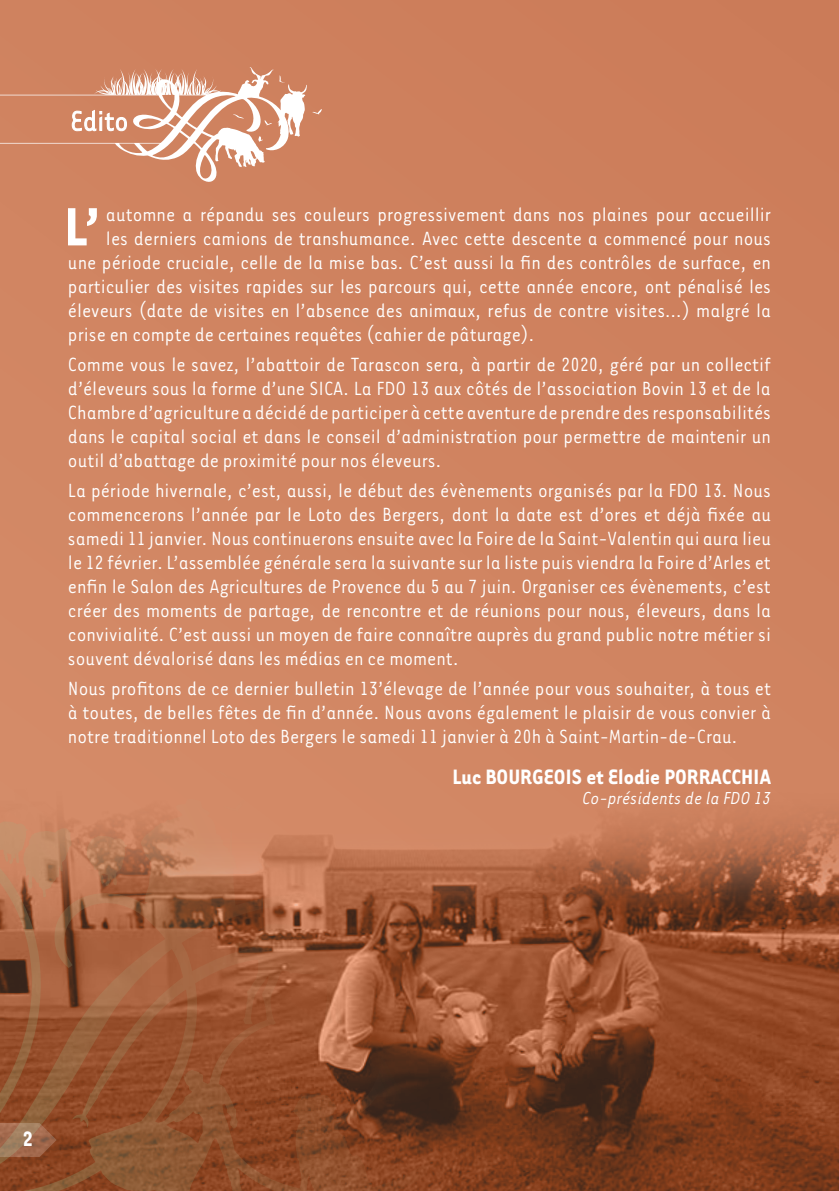
<style>
.page{position:relative;width:839px;height:1191px;background:#fff}
.page>*{position:absolute;margin:0;border:0;box-sizing:border-box;transform-origin:0 0}
.t1{font:700 62px "Tarzana Narrow";color:#fff}
.t2{font:700 24px "Tarzana Narrow";color:#fff}
.t3{font:700 24px "Tarzana Narrow";color:#fff}
.t4{font:22px/24px "Tarzana Narrow";color:#fff;text-align:justify}
.t5{font:italic 20px "Tarzana Narrow";color:#fff}
</style>
<div class="page">
<div style="left:0;top:0;width:839px;height:1190px;background:#d08360"></div>
<img style="left:0;top:822px;width:839px;height:368px">
<svg style="left:0;top:67px;width:322px;height:115px"></svg>
<svg style="left:0;top:818px;width:313px;height:355px"></svg>
<svg style="left:0;top:1122px;width:57px;height:34px;background:#9d6b4d"></svg>
<h1 class="t1" style="left:64px;top:188px;width:38px">L’</h1>
<p class="t4" style="left:106px;top:202px;width:666px">automne a répandu ses couleurs progressivement dans nos plaines pour accueillir</p>
<p class="t4" style="left:106px;top:226px;width:666px">les derniers camions de transhumance. Avec cette descente a commencé pour nous</p>
<p class="t4" style="left:68px;top:250px;width:704px">une période cruciale, celle de la mise bas. C’est aussi la fin des contrôles de surface, en</p>
<p class="t4" style="left:68px;top:274px;width:705px">particulier des visites rapides sur les parcours qui, cette année encore, ont pénalisé les</p>
<p class="t4" style="left:68px;top:298px;width:705px">éleveurs (date de visites en l’absence des animaux, refus de contre visites…) malgré la</p>
<p class="t4" style="left:68px;top:322px;width:468px">prise en compte de certaines requêtes (cahier de pâturage).</p>
<p class="t4" style="left:68px;top:351px;width:705px">Comme vous le savez, l’abattoir de Tarascon sera, à partir de 2020, géré par un collectif d’éleveurs sous la forme d’une SICA. La FDO 13 aux côtés de l’association Bovin 13 et de la Chambre d’agriculture a décidé de participer à cette aventure de prendre des responsabilités dans le capital social et dans le conseil d’administration pour permettre de maintenir un outil d’abattage de proximité pour nos éleveurs.</p>
<p class="t4" style="left:68px;top:477px;width:705px">La période hivernale, c’est, aussi, le début des évènements organisés par la FDO 13. Nous commencerons l’année par le Loto des Bergers, dont la date est d’ores et déjà fixée au samedi 11 janvier. Nous continuerons ensuite avec la Foire de la Saint-Valentin qui aura lieu le 12 février. L’assemblée générale sera la suivante sur la liste puis viendra la Foire d’Arles et enfin le Salon des Agricultures de Provence du 5 au 7 juin. Organiser ces évènements, c’est créer des moments de partage, de rencontre et de réunions pour nous, éleveurs, dans la convivialité. C’est aussi un moyen de faire connaître auprès du grand public notre métier si souvent dévalorisé dans les médias en ce moment.</p>
<p class="t4" style="left:68px;top:675px;width:705px">Nous profitons de ce dernier bulletin 13’élevage de l’année pour vous souhaiter, à tous et à toutes, de belles fêtes de fin d’année. Nous avons également le plaisir de vous convier à notre traditionnel Loto des Bergers le samedi 11 janvier à 20h à Saint-Martin-de-Crau.</p>
<p class="t2" style="left:452px;top:761px;width:320px">Luc BOURGEOIS et Elodie PORRACCHIA</p>
<p class="t5" style="left:582px;top:785px;width:190px">Co-présidents de la FDO 13</p>
<p class="t3" style="left:22px;top:1123px;width:12px">2</p>
</div>
